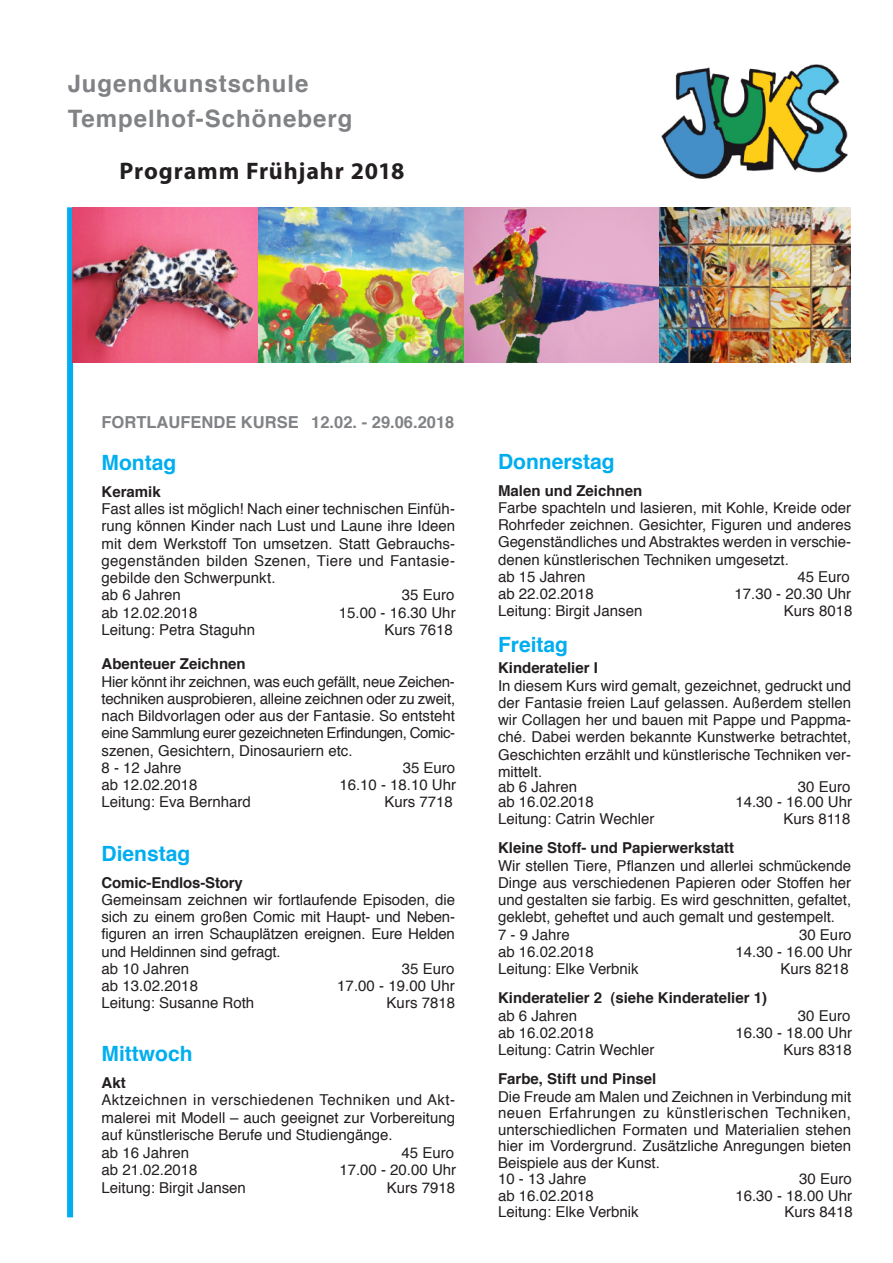
<style>
.page{position:relative;width:893px;height:1263px;background:#fff}
.page>*{position:absolute;margin:0;border:0;box-sizing:border-box;transform-origin:0 0}
.t1{font:700 24px/34.7px "Helvetica";letter-spacing:.04em;color:#808285}
.t2{font:700 24px "Myriad Pro";letter-spacing:.035em;color:#231f20}
.t3{font:700 21px "Helvetica";color:#00aeef}
.t4{font:700 16.5px "Helvetica";color:#808285}
.t5{font:15px/17.2px "Helvetica";color:#231f20}
.t6{font:700 15px "Helvetica";color:#231f20}
</style>
<div class="page">
<div style="left:67px;top:207px;width:6px;height:1010px;background:#00aeef"></div>
<img style="left:661px;top:64px;width:186px;height:114px">
<img style="left:72px;top:207px;width:187px;height:156px">
<img style="left:259px;top:207px;width:205px;height:156px">
<img style="left:464px;top:207px;width:195px;height:156px">
<img style="left:659px;top:207px;width:191px;height:156px">
<h1 class="t1" style="left:68px;top:67px;width:286px">Jugendkunstschule<br>Tempelhof-Schöneberg</h1>
<h1 class="t2" style="left:119px;top:156px;width:287px">Programm Frühjahr 2018</h1>
<p class="t4" style="left:101px;top:409px;width:354px">FORTLAUFENDE KURSE 12.02. - 29.06.2018</p>
<h2 class="t3" style="left:101px;top:445px;width:76px">Montag</h2>
<p class="t6" style="left:101px;top:479px;width:61px">Keramik</p>
<p class="t5" style="left:101px;top:501px;width:355px">Fast alles ist möglich! Nach einer technischen Einfüh&shy;rung können Kinder nach Lust und Laune ihre Ideen mit dem Werkstoff Ton umsetzen. Statt Gebrauchs&shy;gegenständen bilden Szenen, Tiere und Fantasie&shy;gebilde den Schwerpunkt.<br>ab 6 Jahren</p>
<p class="t5" style="left:402px;top:587px;width:54px">35 Euro</p>
<p class="t5" style="left:101px;top:604px;width:97px">ab 12.02.2018</p>
<p class="t5" style="left:339px;top:604px;width:118px">15.00 - 16.30 Uhr</p>
<p class="t5" style="left:101px;top:621px;width:155px">Leitung: Petra Staguhn</p>
<p class="t5" style="left:384px;top:621px;width:70px">Kurs 7618</p>
<p class="t6" style="left:101px;top:652px;width:146px">Abenteuer Zeichnen</p>
<p class="t5" style="left:101px;top:673px;width:355px">Hier könnt ihr zeichnen, was euch gefällt, neue Zeichen&shy;techniken ausprobieren, alleine zeichnen oder zu zweit, nach Bildvorlagen oder aus der Fantasie. So entsteht eine Sammlung eurer gezeichneten Erfindungen, Comic&shy;szenen, Gesichtern, Dinosauriern etc.<br>8 - 12 Jahre</p>
<p class="t5" style="left:403px;top:759px;width:54px">35 Euro</p>
<p class="t5" style="left:101px;top:777px;width:97px">ab 12.02.2018</p>
<p class="t5" style="left:339px;top:777px;width:118px">16.10 - 18.10 Uhr</p>
<p class="t5" style="left:101px;top:794px;width:151px">Leitung: Eva Bernhard</p>
<p class="t5" style="left:384px;top:794px;width:70px">Kurs 7718</p>
<h2 class="t3" style="left:101px;top:837px;width:90px">Dienstag</h2>
<p class="t6" style="left:101px;top:870px;width:143px">Comic-Endlos-Story</p>
<p class="t5" style="left:101px;top:891px;width:355px">Gemeinsam zeichnen wir fortlaufende Episoden, die sich zu einem großen Comic mit Haupt- und Neben&shy;figuren an irren Schauplätzen ereignen. Eure Helden und Heldinnen sind gefragt.<br>ab 10 Jahren</p>
<p class="t5" style="left:402px;top:960px;width:54px">35 Euro</p>
<p class="t5" style="left:101px;top:978px;width:98px">ab 13.02.2018</p>
<p class="t5" style="left:337px;top:978px;width:119px">17.00 - 19.00 Uhr</p>
<p class="t5" style="left:101px;top:995px;width:154px">Leitung: Susanne Roth</p>
<p class="t5" style="left:386px;top:995px;width:70px">Kurs 7818</p>
<h2 class="t3" style="left:101px;top:1036px;width:92px">Mittwoch</h2>
<p class="t6" style="left:101px;top:1070px;width:26px">Akt</p>
<p class="t5" style="left:101px;top:1091px;width:355px">Aktzeichnen in verschiedenen Techniken und Akt&shy;malerei mit Modell – auch geeignet zur Vorbereitung auf künstlerische Berufe und Studiengänge.<br>ab 16 Jahren</p>
<p class="t5" style="left:401px;top:1144px;width:54px">45 Euro</p>
<p class="t5" style="left:102px;top:1161px;width:97px">ab 21.02.2018</p>
<p class="t5" style="left:339px;top:1161px;width:118px">17.00 - 20.00 Uhr</p>
<p class="t5" style="left:102px;top:1179px;width:146px">Leitung: Birgit Jansen</p>
<p class="t5" style="left:386px;top:1179px;width:70px">Kurs 7918</p>
<h2 class="t3" style="left:498px;top:445px;width:118px">Donnerstag</h2>
<p class="t6" style="left:498px;top:478px;width:146px">Malen und Zeichnen</p>
<p class="t5" style="left:498px;top:499px;width:355px">Farbe spachteln und lasieren, mit Kohle, Kreide oder Rohrfeder zeichnen. Gesichter, Figuren und anderes Gegenständliches und Abstraktes werden in verschie&shy;denen künstlerischen Techniken umgesetzt.<br>ab 15 Jahren</p>
<p class="t5" style="left:797px;top:568px;width:54px">45 Euro</p>
<p class="t5" style="left:498px;top:586px;width:97px">ab 22.02.2018</p>
<p class="t5" style="left:734px;top:586px;width:118px">17.30 - 20.30 Uhr</p>
<p class="t5" style="left:498px;top:603px;width:146px">Leitung: Birgit Jansen</p>
<p class="t5" style="left:784px;top:603px;width:70px">Kurs 8018</p>
<h2 class="t3" style="left:498px;top:627px;width:71px">Freitag</h2>
<p class="t6" style="left:498px;top:656px;width:101px">Kinderatelier I</p>
<p class="t5" style="left:498px;top:677px;width:355px;text-align:justify">In diesem Kurs wird gemalt, gezeichnet, gedruckt und der Fantasie freien Lauf gelassen. Außerdem stellen wir Collagen her und bauen mit Pappe und Pappma&shy;ché. Dabei werden bekannte Kunstwerke betrachtet, Geschichten erzählt und künstlerische Techniken ver&shy;mittelt.</p>
<p class="t5" style="left:498px;top:778px;width:81px">ab 6 Jahren</p>
<p class="t5" style="left:798px;top:778px;width:54px">30 Euro</p>
<p class="t5" style="left:498px;top:793px;width:97px">ab 16.02.2018</p>
<p class="t5" style="left:735px;top:793px;width:118px">14.30 - 16.00 Uhr</p>
<p class="t5" style="left:498px;top:811px;width:158px">Leitung: Catrin Wechler</p>
<p class="t5" style="left:783px;top:811px;width:69px">Kurs 8118</p>
<p class="t6" style="left:498px;top:836px;width:237px">Kleine Stoff- und Papierwerkstatt</p>
<p class="t5" style="left:498px;top:857px;width:355px">Wir stellen Tiere, Pflanzen und allerlei schmückende Dinge aus verschiedenen Papieren oder Stoffen her und gestalten sie farbig. Es wird geschnitten, gefaltet, geklebt, geheftet und auch gemalt und gestempelt.<br>7 - 9 Jahre</p>
<p class="t5" style="left:799px;top:926px;width:54px">30 Euro</p>
<p class="t5" style="left:498px;top:943px;width:97px">ab 16.02.2018</p>
<p class="t5" style="left:735px;top:943px;width:118px">14.30 - 16.00 Uhr</p>
<p class="t5" style="left:498px;top:961px;width:142px">Leitung: Elke Verbnik</p>
<p class="t5" style="left:780px;top:961px;width:70px">Kurs 8218</p>
<p class="t6" style="left:498px;top:986px;width:270px">Kinderatelier 2 (siehe Kinderatelier 1)</p>
<p class="t5" style="left:498px;top:1007px;width:81px">ab 6 Jahren</p>
<p class="t5" style="left:798px;top:1007px;width:54px">30 Euro</p>
<p class="t5" style="left:498px;top:1024px;width:97px">ab 16.02.2018</p>
<p class="t5" style="left:735px;top:1024px;width:118px">16.30 - 18.00 Uhr</p>
<p class="t5" style="left:498px;top:1042px;width:158px">Leitung: Catrin Wechler</p>
<p class="t5" style="left:783px;top:1042px;width:70px">Kurs 8318</p>
<p class="t6" style="left:498px;top:1067px;width:160px">Farbe, Stift und Pinsel</p>
<p class="t5" style="left:498px;top:1089px;width:355px;line-height:16.5px">Die Freude am Malen und Zeichnen in Verbindung mit neuen Erfahrungen zu künstlerischen Techniken, unterschiedlichen Formaten und Materialien stehen hier im Vordergrund. Zusätzliche Anregungen bieten Beispiele aus der Kunst.<br>10 - 13 Jahre</p>
<p class="t5" style="left:799px;top:1171px;width:54px">30 Euro</p>
<p class="t5" style="left:498px;top:1187px;width:97px">ab 16.02.2018</p>
<p class="t5" style="left:735px;top:1187px;width:118px">16.30 - 18.00 Uhr</p>
<p class="t5" style="left:498px;top:1204px;width:142px">Leitung: Elke Verbnik</p>
<p class="t5" style="left:784px;top:1204px;width:70px">Kurs 8418</p>
</div>
